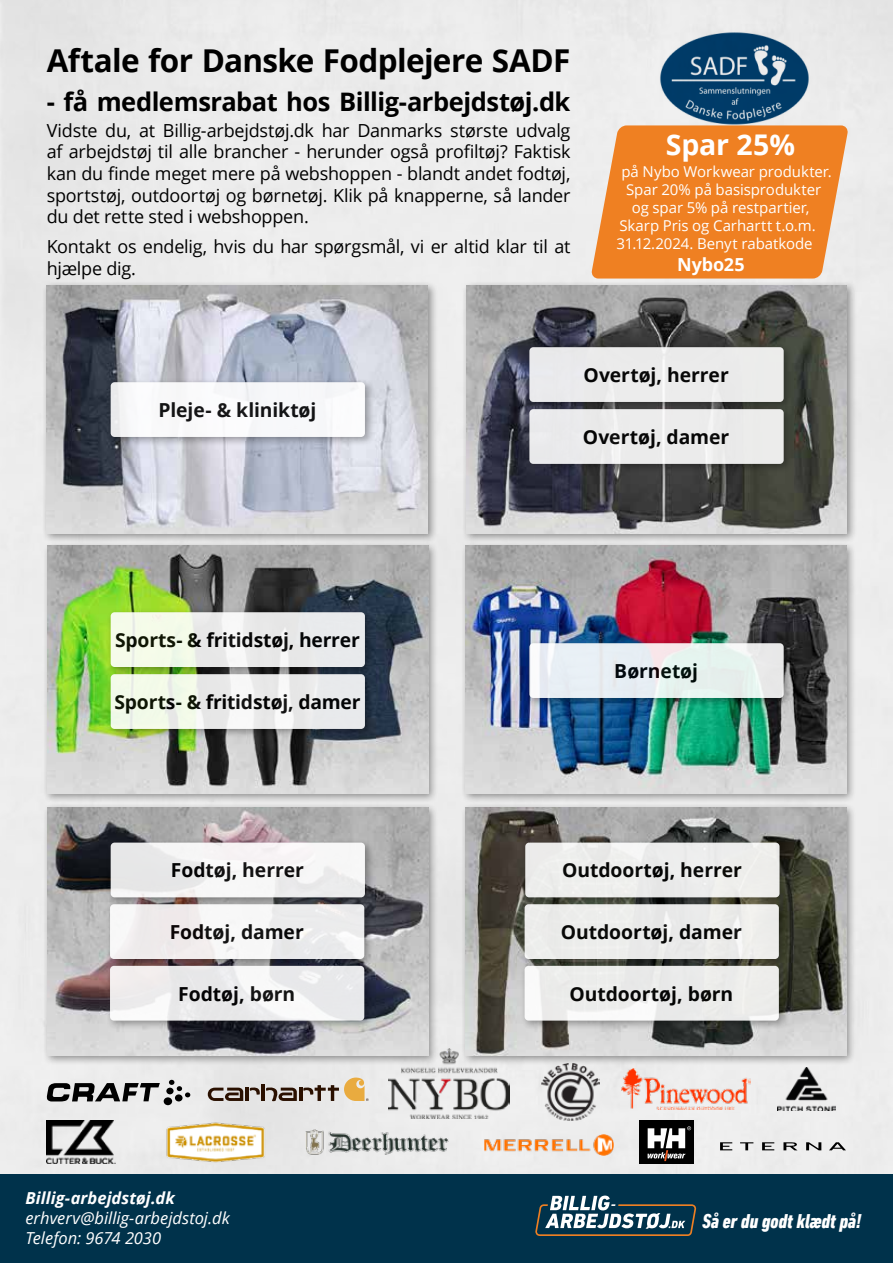
<style>
.page{position:relative;width:893px;height:1263px;background:#fff}
.page>*{position:absolute;margin:0;border:0;box-sizing:border-box;transform-origin:0 0}
.t1{font:700 31.5px "Open Sans";letter-spacing:-.02em;color:#000}
.t2{font:700 28.5px "Open Sans";letter-spacing:-.005em;color:#fff}
.t3{font:700 25.5px "Open Sans";letter-spacing:-.02em;color:#000}
.t4{font:italic 800 condensed 20.25px "DIN Next LT Pro";color:#fff}
.t5{font:700 19.35px "Open Sans";letter-spacing:-.005em;color:#000}
.t6{font:18px/21.6px "Open Sans";letter-spacing:-.015em;color:#000;text-align:justify}
.t7{font:700 18px "Open Sans";letter-spacing:-.005em;color:#fff}
.t8{font:italic 16.5px/19.8px "Open Sans";color:#fff}
.t9{font:italic 700 16.5px "Open Sans";letter-spacing:.005em;color:#fff}
.t10{font:15px "Open Sans";letter-spacing:-.005em;color:#fff}
</style>
<div class="page">
<div style="left:0;top:0;width:893px;height:1174px;background:#ececec"></div>
<div style="left:0;top:1174px;width:893px;height:89px;background:#00324b"></div>
<svg style="left:535px;top:1195px;width:161px;height:41px"></svg>
<div style="left:42px;top:281px;width:396px;height:263px;background:#000;opacity:.4"></div>
<img style="left:47px;top:286px;width:381px;height:247px">
<div style="left:43px;top:541px;width:396px;height:263px;background:#000;opacity:.4"></div>
<img style="left:47px;top:546px;width:381px;height:247px">
<div style="left:43px;top:803px;width:396px;height:263px;background:#000;opacity:.4"></div>
<img style="left:47px;top:808px;width:381px;height:247px">
<div style="left:461px;top:541px;width:395px;height:263px;background:#000;opacity:.4"></div>
<img style="left:465px;top:546px;width:381px;height:247px">
<div style="left:461px;top:803px;width:395px;height:263px;background:#000;opacity:.4"></div>
<img style="left:465px;top:808px;width:381px;height:247px">
<div style="left:106px;top:377px;width:269px;height:70px;background:#000;opacity:.4"></div>
<div style="left:111px;top:382px;width:254px;height:55px;background:#f8f8fa;border-radius:4px"></div>
<div style="left:106px;top:607px;width:269px;height:70px;background:#000;opacity:.4"></div>
<div style="left:111px;top:612px;width:254px;height:55px;background:linear-gradient(to right,#f5fbe9,#e6e5ec);border-radius:4px"></div>
<div style="left:106px;top:838px;width:269px;height:69px;background:#000;opacity:.4"></div>
<div style="left:111px;top:843px;width:254px;height:54px;background:linear-gradient(to right,#ebebeb,#f7f6f6);border-radius:4px"></div>
<div style="left:521px;top:838px;width:269px;height:69px;background:#000;opacity:.4"></div>
<div style="left:525px;top:843px;width:254px;height:54px;background:#ededec;border-radius:4px"></div>
<div style="left:106px;top:669px;width:269px;height:70px;background:#000;opacity:.4"></div>
<div style="left:111px;top:674px;width:254px;height:55px;background:linear-gradient(to right,#f3f9e9,#e9e8ee);border-radius:4px"></div>
<div style="left:105px;top:899px;width:270px;height:70px;background:#000;opacity:.4"></div>
<div style="left:110px;top:904px;width:254px;height:55px;background:#f0eded;border-radius:4px"></div>
<div style="left:520px;top:899px;width:269px;height:70px;background:#000;opacity:.4"></div>
<div style="left:525px;top:904px;width:254px;height:55px;background:#ececeb;border-radius:4px"></div>
<div style="left:105px;top:961px;width:270px;height:70px;background:#000;opacity:.4"></div>
<div style="left:110px;top:966px;width:254px;height:54px;background:linear-gradient(to right,#f0eeee,#ecedef);border-radius:4px"></div>
<div style="left:520px;top:961px;width:269px;height:70px;background:#000;opacity:.4"></div>
<div style="left:525px;top:966px;width:254px;height:54px;background:linear-gradient(to right,#f0f0f0,#ebebe9);border-radius:4px"></div>
<svg style="left:590px;top:125px;width:259px;height:154px;background:#ee8c39"></svg>
<img style="left:659px;top:32px;width:151px;height:93px">
<img style="left:305px;top:1127px;width:144px;height:30px">
<svg style="left:47px;top:1080px;width:143px;height:25px;background:#979797"></svg>
<img style="left:47px;top:1120px;width:68px;height:44px">
<div style="left:639px;top:1120px;width:54px;height:44px;background:#000"></div>
<svg style="left:648px;top:1126px;width:43px;height:35px"></svg>
<img style="left:621px;top:1069px;width:129px;height:41px">
<img style="left:485px;top:1134px;width:129px;height:21px">
<img style="left:159px;top:1120px;width:112px;height:44px">
<img style="left:777px;top:1068px;width:59px;height:43px">
<img style="left:389px;top:1048px;width:121px;height:70px">
<hr style="left:262px;top:1084px;width:3px;height:17px;background:#2a1000">
<svg style="left:208px;top:1087px;width:35px;height:14px"></svg>
<hr style="left:245px;top:1088px;width:4px;height:13px;background:#2a1000">
<svg style="left:249px;top:1087px;width:11px;height:8px"></svg>
<svg style="left:266px;top:1077px;width:103px;height:24px;background:#c3b4a1"></svg>
<svg style="left:720px;top:1142px;width:12px;height:8px"></svg>
<svg style="left:740px;top:1142px;width:13px;height:8px"></svg>
<svg style="left:762px;top:1142px;width:12px;height:8px"></svg>
<svg style="left:783px;top:1142px;width:14px;height:8px"></svg>
<svg style="left:806px;top:1142px;width:15px;height:8px"></svg>
<svg style="left:829px;top:1142px;width:17px;height:8px"></svg>
<img style="left:541px;top:1063px;width:59px;height:57px">
<div style="left:461px;top:281px;width:396px;height:263px;background:#000;opacity:.4"></div>
<img style="left:466px;top:286px;width:381px;height:247px">
<div style="left:525px;top:342px;width:269px;height:70px;background:#000;opacity:.4"></div>
<div style="left:529px;top:347px;width:255px;height:55px;background:#ebebeb;border-radius:4px"></div>
<div style="left:525px;top:404px;width:269px;height:70px;background:#000;opacity:.4"></div>
<div style="left:529px;top:409px;width:255px;height:55px;background:#ebebeb;border-radius:4px"></div>
<div style="left:525px;top:638px;width:269px;height:70px;background:#000;opacity:.4"></div>
<svg style="left:529px;top:643px;width:255px;height:55px;background:#e7edef"></svg>
<h1 class="t1" style="left:47px;top:38px;width:525px">Aftale for Danske Fodplejere SADF</h1>
<h3 class="t3" style="left:47px;top:84px;width:525px">- få medlemsrabat hos Billig-arbejdstøj.dk</h3>
<p class="t6" style="left:47px;top:119px;width:525px">Vidste du, at Billig-arbejdstøj.dk har Danmarks største udvalg af arbejdstøj til alle brancher - herunder også profiltøj? Faktisk kan du finde meget mere på webshoppen - blandt andet fodtøj, sportstøj, outdoortøj og børnetøj. Klik på knapperne, så lander du det rette sted i webshoppen.</p>
<p class="t6" style="left:47px;top:235px;width:525px">Kontakt os endelig, hvis du har spørgsmål, vi er altid klar til at hjælpe dig.</p>
<h2 class="t2" style="left:666px;top:124px;width:131px">Spar 25%</h2>
<p class="t10" style="left:621px;top:161px;width:212px">på Nybo Workwear produkter.</p>
<p class="t10" style="left:626px;top:179px;width:197px">Spar 20% på basisprodukter</p>
<p class="t10" style="left:632px;top:197px;width:179px">og spar 5% på restpartier,</p>
<p class="t10" style="left:619px;top:215px;width:198px">Skarp Pris og Carhartt t.o.m.</p>
<p class="t10" style="left:617px;top:233px;width:198px">31.12.2024. Benyt rabatkode</p>
<p class="t7" style="left:677px;top:252px;width:69px">Nybo25</p>
<p class="t5" style="left:158px;top:396px;width:159px">Pleje- &amp; kliniktøj</p>
<p class="t5" style="left:583px;top:361px;width:147px">Overtøj, herrer</p>
<p class="t5" style="left:583px;top:423px;width:148px">Overtøj, damer</p>
<p class="t5" style="left:115px;top:626px;width:246px">Sports- &amp; fritidstøj, herrer</p>
<p class="t5" style="left:114px;top:688px;width:247px">Sports- &amp; fritidstøj, damer</p>
<p class="t5" style="left:614px;top:657px;width:85px">Børnetøj</p>
<p class="t5" style="left:171px;top:857px;width:135px">Fodtøj, herrer</p>
<p class="t5" style="left:562px;top:857px;width:181px">Outdoortøj, herrer</p>
<p class="t5" style="left:170px;top:918px;width:136px">Fodtøj, damer</p>
<p class="t5" style="left:561px;top:918px;width:183px">Outdoortøj, damer</p>
<p class="t5" style="left:178px;top:980px;width:119px">Fodtøj, børn</p>
<p class="t5" style="left:569px;top:980px;width:165px">Outdoortøj, børn</p>
<p class="t9" style="left:26px;top:1186px;width:151px">Billig-arbejdstøj.dk</p>
<p class="t8" style="left:26px;top:1207px;width:206px">erhverv@billig-arbejdstoj.dk<br>Telefon: 9674 2030</p>
<p class="t4" style="left:703px;top:1209px;width:160px">Så er du godt klædt på!</p>
</div>
